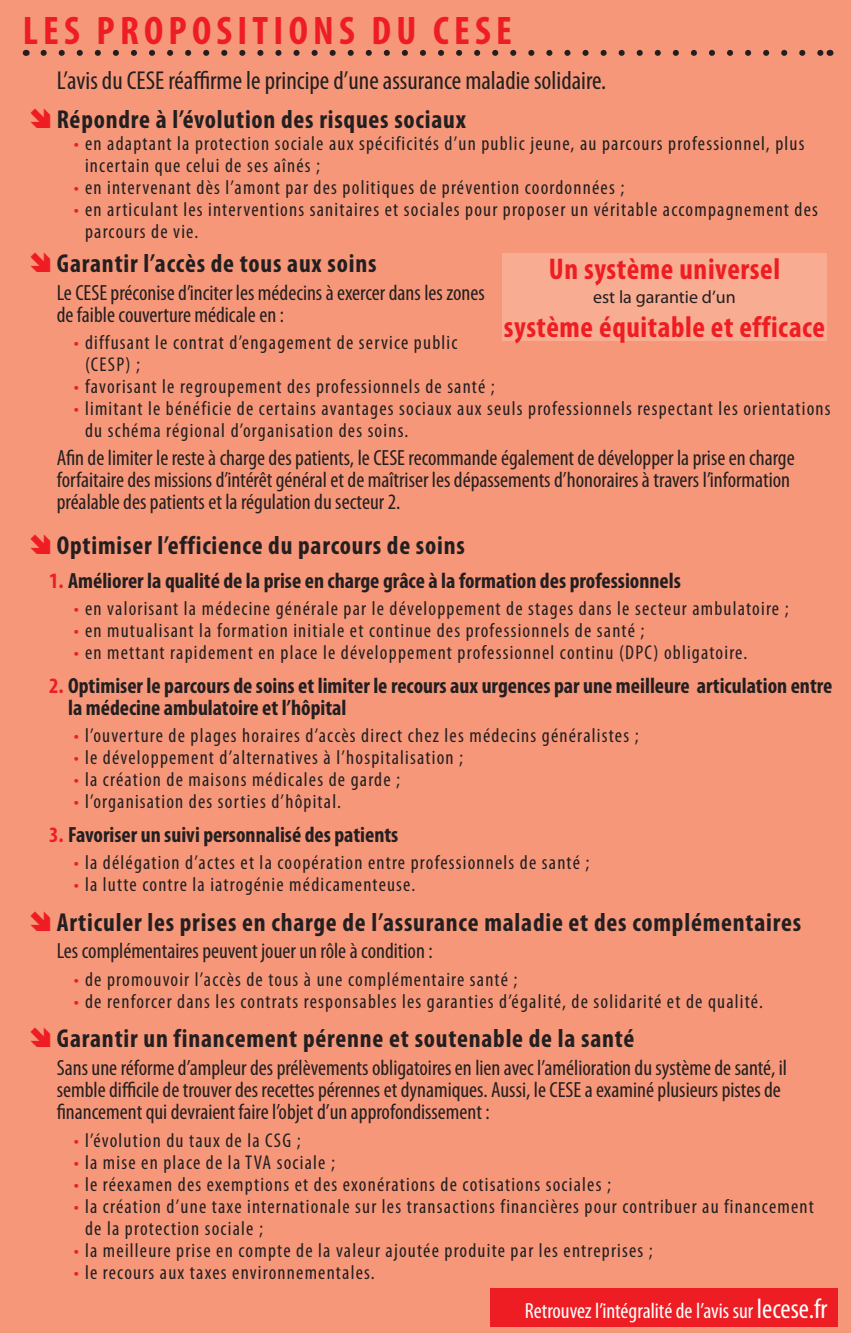
<style>
.page{position:relative;width:851px;height:1333px;background:#fff}
.page>*{position:absolute;margin:0;border:0;box-sizing:border-box;transform-origin:0 0}
.les_proposotions_du{font:700 condensed 40px "Myriad Pro";letter-spacing:.13em;color:#ee1d23}
.encadré_chiffre_clé{font:700 condensed 30px "Myriad Pro";letter-spacing:.02em;color:#ee1d23}
.encadré_chiffres_clé{font:700 condensed 30px "Myriad Pro";letter-spacing:.02em;color:#ee1d23}
.t1{font:700 condensed 26px "Myriad Pro";letter-spacing:.03em;color:#231f20}
.proposition_alinéa{font:condensed 26px "Myriad Pro";color:#231f20}
.proposition_alinéa-2{font:condensed 22px/22px "Myriad Pro";color:#231f20}
.t2{font:700 condensed 22px/22px "Myriad Pro";color:#231f20}
.proposition_alinéa-3{font:condensed 22px "Myriad Pro";color:#fff}
.t3{font:condensed 20px/22px "Myriad Pro";letter-spacing:.06em;color:#231f20}
.encadré_chiffre_clé-2{font:18px "Myriad Pro";color:#231f20}
.s1{color:#ee1d23}
.s2{font-size:28px}
</style>
<div class="page">
<div style="left:0;top:0;width:850px;height:1332px;background:#f6977a"></div>
<svg style="left:44px;top:50px;width:776px;height:6px"></svg>
<div style="left:502px;top:253px;width:324px;height:87px;background:#f8ac91"></div>
<div style="left:490px;top:1287px;width:348px;height:39px;background:#ee1d23"></div>
<p class="les_proposotions_du" style="left:23px;top:6px;width:490px">LES PROPOSITIONS DU CESE</p>
<p class="proposition_alinéa" style="left:57px;top:65px;width:551px">L’avis du CESE réaffirme le principe d’une assurance maladie solidaire.</p>
<p class="t1" style="left:57px;top:103px;width:410px">Répondre à l’évolution des risques sociaux</p>
<p class="t3" style="left:85px;top:132px;width:720px;text-indent:-11px"><span class="s1">•</span> en adaptant la protection sociale aux spécificités d’un public jeune, au parcours professionnel, plus incertain que celui de ses aînés ;</p>
<p class="t3" style="left:74px;top:176px;width:552px"><span class="s1">•</span> en intervenant dès l’amont par des politiques de prévention coordonnées ;</p>
<p class="t3" style="left:85px;top:198px;width:734px;text-indent:-11px"><span class="s1">•</span> en articulant les interventions sanitaires et sociales pour proposer un véritable accompagnement des parcours de vie.</p>
<p class="t1" style="left:57px;top:247px;width:321px">Garantir l’accès de tous aux soins</p>
<p class="proposition_alinéa-2" style="left:57px;top:281px;width:429px">Le CESE préconise d’inciter les médecins à exercer dans les zones de faible couverture médicale en :</p>
<p class="t3" style="left:85px;top:331px;width:374px;text-indent:-11px"><span class="s1">•</span> diffusant le contrat d’engagement de service public (CESP) ;</p>
<p class="t3" style="left:74px;top:375px;width:422px"><span class="s1">•</span> favorisant le regroupement des professionnels de santé ;</p>
<p class="t3" style="left:85px;top:397px;width:747px;text-indent:-11px"><span class="s1">•</span> limitant le bénéficie de certains avantages sociaux aux seuls professionnels respectant les orientations du schéma régional d’organisation des soins.</p>
<p class="proposition_alinéa-2" style="left:57px;top:446px;width:739px">Afin de limiter le reste à charge des patients, le CESE recommande également de développer la prise en charge forfaitaire des missions d’intérêt général et de maîtriser les dépassements d’honoraires à travers l’information préalable des patients et la régulation du secteur 2.</p>
<p class="t1" style="left:57px;top:529px;width:409px">Optimiser l’efficience du parcours de soins</p>
<p class="t2" style="left:49px;top:568px;width:633px"><span class="s1">1.</span> Améliorer la qualité de la prise en charge grâce à la formation des professionnels</p>
<p class="t3" style="left:74px;top:597px;width:716px"><span class="s1">•</span> en valorisant la médecine générale par le développement de stages dans le secteur ambulatoire ;</p>
<p class="t3" style="left:74px;top:619px;width:572px"><span class="s1">•</span> en mutualisant la formation initiale et continue des professionnels de santé ;</p>
<p class="t3" style="left:74px;top:641px;width:675px"><span class="s1">•</span> en mettant rapidement en place le développement professionnel continu (DPC) obligatoire.</p>
<p class="t2" style="left:68px;top:673px;width:765px;text-indent:-19px"><span class="s1">2.</span> Optimiser le parcours de soins et limiter le recours aux urgences par une meilleure articulation entre la médecine ambulatoire et l’hôpital</p>
<p class="t3" style="left:74px;top:724px;width:566px"><span class="s1">•</span> l’ouverture de plages horaires d’accès direct chez les médecins généralistes ;</p>
<p class="t3" style="left:74px;top:746px;width:391px"><span class="s1">•</span> le développement d’alternatives à l’hospitalisation ;</p>
<p class="t3" style="left:74px;top:768px;width:328px"><span class="s1">•</span> la création de maisons médicales de garde ;</p>
<p class="t3" style="left:74px;top:790px;width:269px"><span class="s1">•</span> l’organisation des sorties d’hôpital.</p>
<p class="t2" style="left:49px;top:822px;width:351px"><span class="s1">3.</span> Favoriser un suivi personnalisé des patients</p>
<p class="t3" style="left:74px;top:851px;width:517px"><span class="s1">•</span> la délégation d’actes et la coopération entre professionnels de santé ;</p>
<p class="t3" style="left:74px;top:873px;width:343px"><span class="s1">•</span> la lutte contre la iatrogénie médicamenteuse.</p>
<p class="t1" style="left:57px;top:905px;width:745px">Articuler les prises en charge de l’assurance maladie et des complémentaires</p>
<p class="proposition_alinéa-2" style="left:57px;top:939px;width:377px">Les complémentaires peuvent jouer un rôle à condition :</p>
<p class="t3" style="left:74px;top:968px;width:445px"><span class="s1">•</span> de promouvoir l’accès de tous à une complémentaire santé ;</p>
<p class="t3" style="left:74px;top:990px;width:690px"><span class="s1">•</span> de renforcer dans les contrats responsables les garanties d’égalité, de solidarité et de qualité.</p>
<p class="t1" style="left:57px;top:1022px;width:579px">Garantir un financement pérenne et soutenable de la santé</p>
<p class="proposition_alinéa-2" style="left:57px;top:1056px;width:731px">Sans une réforme d’ampleur des prélèvements obligatoires en lien avec l’amélioration du système de santé, il semble difficile de trouver des recettes pérennes et dynamiques. Aussi, le CESE a examiné plusieurs pistes de financement qui devraient faire l’objet d’un approfondissement :</p>
<p class="t3" style="left:74px;top:1128px;width:228px"><span class="s1">•</span> l’évolution du taux de la CSG ;</p>
<p class="t3" style="left:74px;top:1150px;width:262px"><span class="s1">•</span> la mise en place de la TVA sociale ;</p>
<p class="t3" style="left:74px;top:1172px;width:538px"><span class="s1">•</span> le réexamen des exemptions et des exonérations de cotisations sociales ;</p>
<p class="t3" style="left:85px;top:1194px;width:730px;text-indent:-11px"><span class="s1">•</span> la création d’une taxe internationale sur les transactions financières pour contribuer au financement de la protection sociale ;</p>
<p class="t3" style="left:74px;top:1238px;width:580px"><span class="s1">•</span> la meilleure prise en compte de la valeur ajoutée produite par les entreprises ;</p>
<p class="t3" style="left:74px;top:1260px;width:302px"><span class="s1">•</span> le recours aux taxes environnementales.</p>
<p class="encadré_chiffres_clé" style="left:548px;top:250px;width:233px">Un système universel</p>
<p class="encadré_chiffre_clé-2" style="left:593px;top:287px;width:144px">est la garantie d’un</p>
<p class="encadré_chiffre_clé" style="left:503px;top:308px;width:323px">système équitable et efficace</p>
<p class="proposition_alinéa-3" style="left:524px;top:1296px;width:304px">Retrouvez l’intégralité de l’avis sur <span class="s2">lecese.fr</span></p>
</div>
